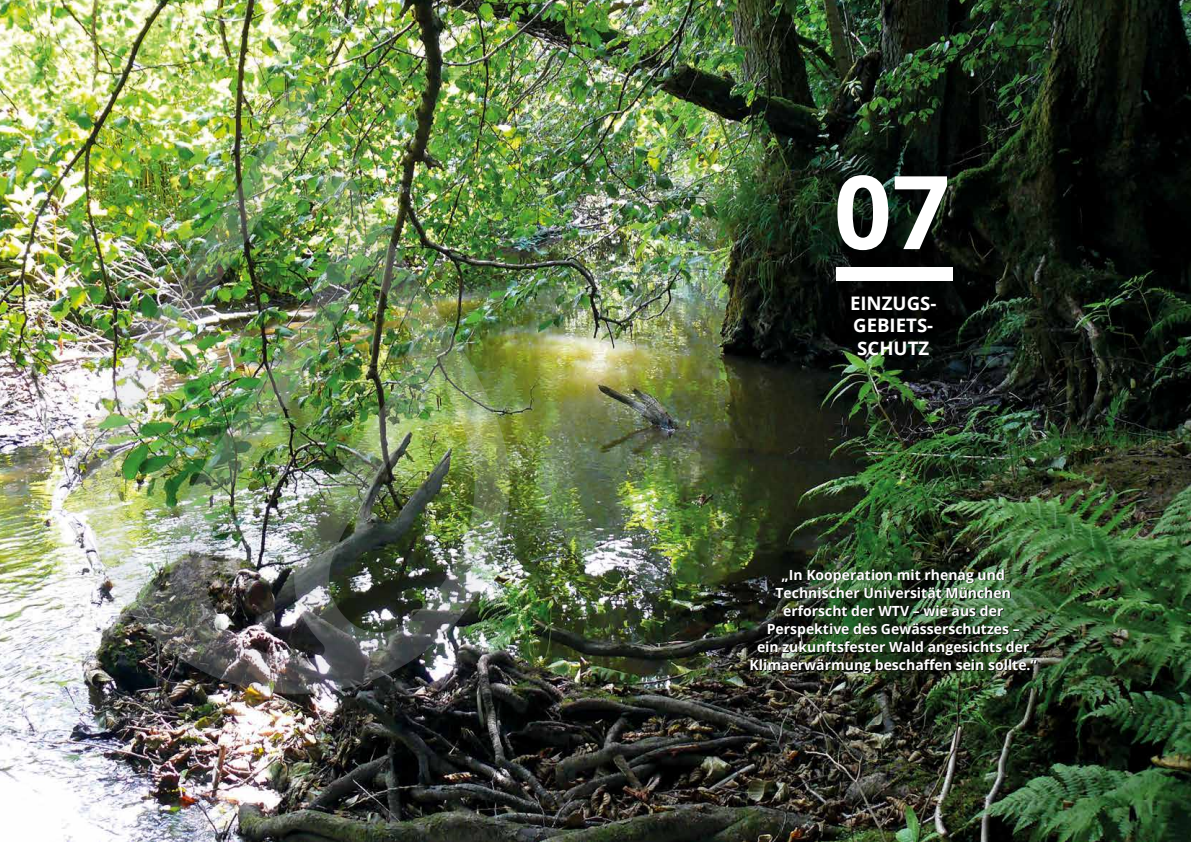
<style>
.page{position:relative;width:1191px;height:842px;background:#fff}
.page>*{position:absolute;margin:0;border:0;box-sizing:border-box;transform-origin:0 0}
.t1{font:700 102px "Open Sans";color:#fff}
.t2{font:700 18.6px/22.4px "Open Sans";color:#fff}
.t3{font:700 14px/18px "Open Sans";color:#fff;text-align:center}
</style>
<div class="page">
<img style="left:0;top:0;width:1191px;height:842px">
<div style="left:836px;top:267px;width:116px;height:14px;background:#fff"></div>
<img style="left:751px;top:569px;width:286px;height:105px">
<img style="left:86px;top:84px;width:424px;height:611px">
<h1 class="t1" style="left:833px;top:140px;width:118px">07</h1>
<h2 class="t2" style="left:850px;top:291px;width:88px">EINZUGS-<br>GEBIETS-<br>SCHUTZ</h2>
<p class="t3" style="left:749px;top:566px;width:289px">„In Kooperation mit rhenag und Technischer Universität München erforscht der WTV – wie aus der Perspektive des Gewässerschutzes –<br>ein zukunftsfester Wald angesichts der Klimaerwärmung beschaffen sein sollte.“</p>
</div>
